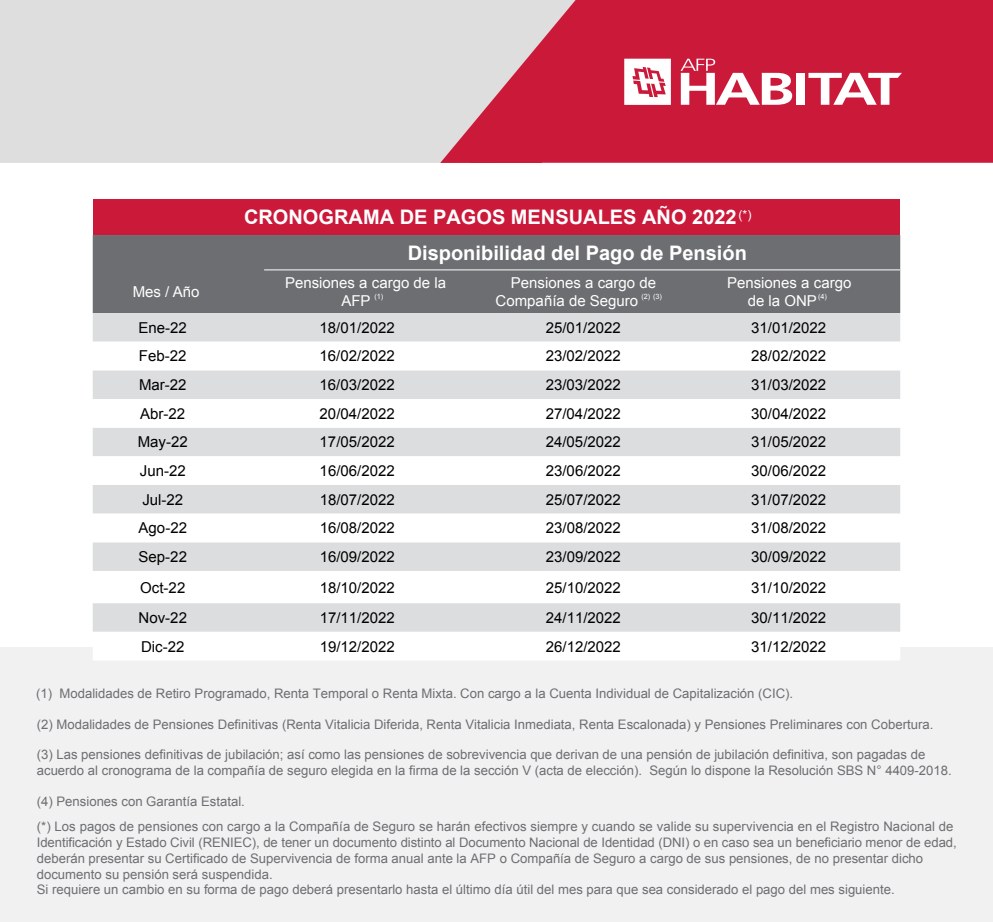
<style>
.page{position:relative;width:993px;height:922px;background:#fff}
.page>*{position:absolute;margin:0;border:0;box-sizing:border-box;transform-origin:0 0}
.t1{font:700 20px "Arial";color:#fff}
.t2{font:15px/28.6px "Arial";color:#000}
.t3{font:15px/18px "Arial";color:#fff;text-align:center}
.t4{font:13.12px/15.8px "Arial";color:#6d6e71}
.t5{font:7.25px "Arial";color:#fff}
</style>
<div class="page">
<div style="left:0;top:647px;width:992px;height:274px;background:#f1f1f2"></div>
<div style="left:93px;top:199px;width:806px;height:36px;background:#cb193a"></div>
<div style="left:93px;top:235px;width:806px;height:78px;background:#6d6e71"></div>
<div style="left:93px;top:313px;width:806px;height:28px;background:#dcddde"></div>
<svg style="left:93px;top:341px;width:806px;height:319px"></svg>
<hr style="left:264px;top:269px;width:635px;height:1px;background:#fff">
<div style="left:0;top:0;width:440px;height:163px;background:#dedede"></div>
<svg style="left:440px;top:0;width:29px;height:163px;background:#dcc9cc"></svg>
<svg style="left:469px;top:0;width:523px;height:163px;background:#cd2d4b"></svg>
<svg style="left:680px;top:59px;width:267px;height:61px"></svg>
<svg style="left:624px;top:59px;width:46px;height:46px"></svg>
<h1 class="t1" style="left:244px;top:204px;width:509px">CRONOGRAMA DE PAGOS MENSUALES AÑO 2022<sup>(*)</sup></h1>
<h1 class="t1" style="left:407px;top:239px;width:340px">Disponibilidad del Pago de Pensión</h1>
<p class="t3" style="left:133px;top:283px;width:68px">Mes / Año</p>
<p class="t3" style="left:285px;top:274px;width:162px">Pensiones a cargo de la<br>AFP <sup>(1)</sup></p>
<p class="t3" style="left:495px;top:274px;width:168px;text-align:left;text-indent:15px">Pensiones a cargo de<br>Compañía de Seguro <sup>(2)</sup> <sup>(3)</sup></p>
<p class="t2" style="left:138px;top:313px;width:52px;text-align:center">Ene-22<br>Feb-22<br>Mar-22<br>Abr-22<br>May-22<br>Jun-22<br>Jul-22<br>Ago-22<br>Sep-22</p>
<p class="t2" style="left:139px;top:572px;width:50px;line-height:30.4px">Oct-22<br>Nov-22</p>
<p class="t2" style="left:141px;top:632px;width:45px">Dic-22</p>
<p class="t3" style="left:726px;top:274px;width:126px">Pensiones a cargo</p>
<p class="t5" style="left:817px;top:292px;width:10px">(4)</p>
<p class="t3" style="left:747px;top:292px;width:71px">de la ONP</p>
<p class="t2" style="left:750px;top:313px;width:77px;text-align:justify">31/01/2022<br>28/02/2022<br>31/03/2022<br>30/04/2022<br>31/05/2022<br>30/06/2022<br>31/07/2022<br>31/08/2022<br>30/09/2022</p>
<p class="t2" style="left:750px;top:572px;width:77px;line-height:30.4px">31/10/2022<br>30/11/2022</p>
<p class="t2" style="left:750px;top:632px;width:77px">31/12/2022</p>
<p class="t4" style="left:36px;top:685px;width:758px">(1) Modalidades de Retiro Programado, Renta Temporal o Renta Mixta. Con cargo a la Cuenta Individual de Capitalización (CIC).</p>
<p class="t4" style="left:37px;top:716px;width:897px">(2) Modalidades de Pensiones Definitivas (Renta Vitalicia Diferida, Renta Vitalicia Inmediata, Renta Escalonada) y Pensiones Preliminares con Cobertura.</p>
<p class="t4" style="left:37px;top:746px;width:916px">(3) Las pensiones definitivas de jubilación; así como las pensiones de sobrevivencia que derivan de una pensión de jubilación definitiva, son pagadas de acuerdo al cronograma de la compañía de seguro elegida en la firma de la sección V (acta de elección). Según lo dispone la Resolución SBS N° 4409-2018.</p>
<p class="t4" style="left:37px;top:788px;width:917px;line-height:25.4px">(4) Pensiones con Garantía Estatal.<br>(*) Los pagos de pensiones con cargo a la Compañía de Seguro se harán efectivos siempre y cuando se valide su supervivencia en el Registro Nacional de</p>
<p class="t4" style="left:37px;top:834px;width:921px">Identificación y Estado Civil (RENIEC), de tener un documento distinto al Documento Nacional de Identidad (DNI) o en caso sea un beneficiario menor de edad, deberán presentar su Certificado de Supervivencia de forma anual ante la AFP o Compañía de Seguro a cargo de sus pensiones, de no presentar dicho documento su pensión será suspendida.<br>Si requiere un cambio en su forma de pago deberá presentarlo hasta el último día útil del mes para que sea considerado el pago del mes siguiente.</p>
<p class="t2" style="left:319px;top:313px;width:77px;text-align:justify">18/01/2022<br>16/02/2022<br>16/03/2022<br>20/04/2022<br>17/05/2022<br>16/06/2022<br>18/07/2022<br>16/08/2022<br>16/09/2022</p>
<p class="t2" style="left:319px;top:572px;width:77px;line-height:30.4px">18/10/2022<br>17/11/2022</p>
<p class="t2" style="left:319px;top:632px;width:77px">19/12/2022</p>
<p class="t2" style="left:545px;top:313px;width:77px;text-align:justify">25/01/2022<br>23/02/2022<br>23/03/2022<br>27/04/2022<br>24/05/2022<br>23/06/2022<br>25/07/2022<br>23/08/2022<br>23/09/2022</p>
<p class="t2" style="left:545px;top:572px;width:77px;line-height:30.4px">25/10/2022<br>24/11/2022</p>
<p class="t2" style="left:545px;top:632px;width:77px">26/12/2022</p>
</div>
